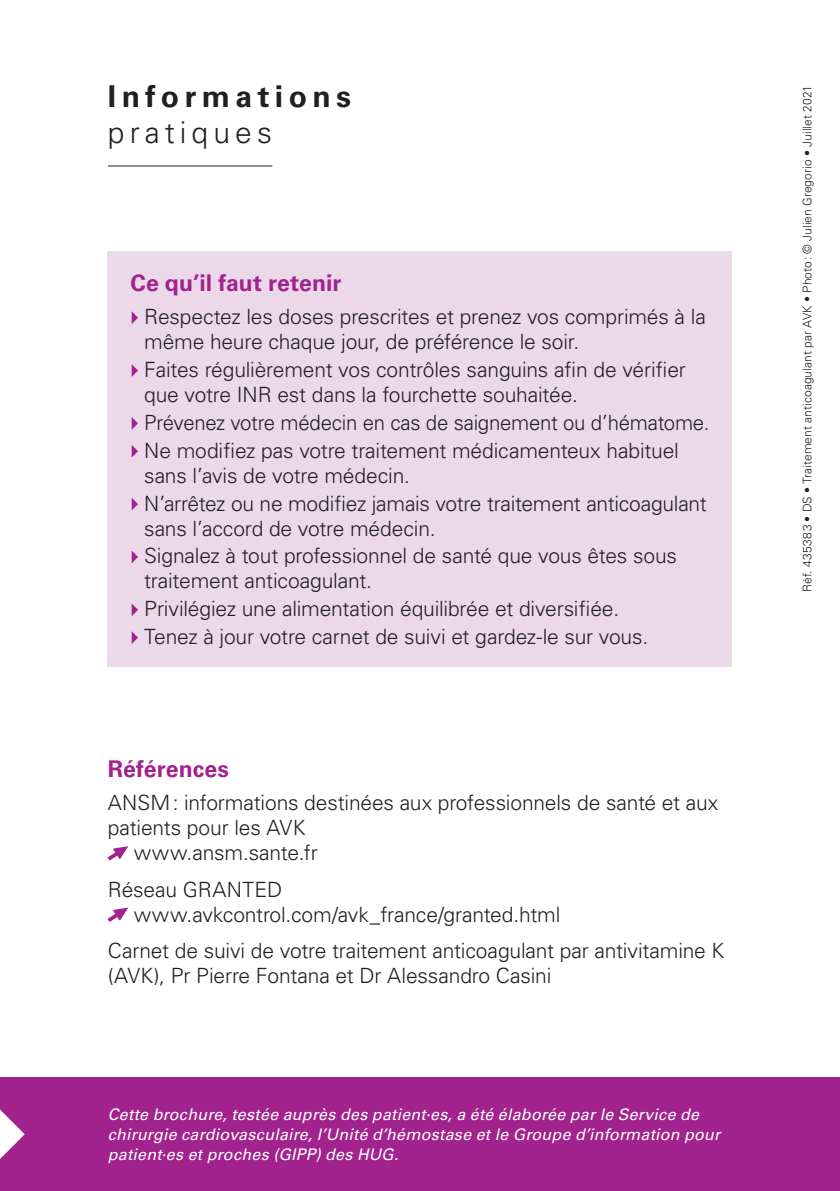
<style>
.page{position:relative;width:840px;height:1191px;background:#fff}
.page>*{position:absolute;margin:0;border:0;box-sizing:border-box;transform-origin:0 0}
.t1{font:700 30px "Univers LT Std";letter-spacing:.18em;color:#231f20}
.t2{font:300 30px "Univers LT Std";letter-spacing:.17em;color:#231f20}
.t3{font:700 23px "Univers LT Std";color:#a2238e}
.t4{font:300 21px/27.8px "Univers LT Std";letter-spacing:-.01em;color:#231f20}
.t5{font:italic 16px/20px "Univers LT Std";letter-spacing:.015em;color:#fff}
.t6{font:300 12px "Univers LT Std";letter-spacing:.01em;color:#231f20}
</style>
<div class="page">
<svg style="left:108px;top:846px;width:20px;height:14px"></svg>
<svg style="left:108px;top:907px;width:20px;height:14px"></svg>
<hr style="left:108px;top:165px;width:164px;height:1px;background:#231f20">
<div style="left:0;top:1077px;width:839px;height:114px;background:#a2238e"></div>
<svg style="left:0;top:1109px;width:25px;height:50px"></svg>
<div style="left:108px;top:251px;width:623px;height:416px;background:#ebd9ea"></div>
<svg style="left:132px;top:311px;width:6px;height:13px"></svg>
<svg style="left:132px;top:364px;width:6px;height:13px"></svg>
<svg style="left:132px;top:417px;width:6px;height:13px"></svg>
<svg style="left:132px;top:445px;width:6px;height:12px"></svg>
<svg style="left:132px;top:498px;width:6px;height:12px"></svg>
<svg style="left:132px;top:551px;width:6px;height:12px"></svg>
<svg style="left:132px;top:604px;width:6px;height:12px"></svg>
<svg style="left:132px;top:631px;width:6px;height:13px"></svg>
<h1 class="t1" style="left:108px;top:79px;width:245px">Informations</h1>
<h1 class="t2" style="left:108px;top:114px;width:166px">pratiques</h1>
<p class="t3" style="left:130px;top:269px;width:212px">Ce qu’il faut retenir</p>
<p class="t4" style="left:144px;top:304px;width:563px;line-height:25px">Respectez les doses prescrites et prenez vos comprimés à la même heure chaque jour, de préférence le soir.</p>
<p class="t4" style="left:144px;top:357px;width:543px;line-height:25px">Faites régulièrement vos contrôles sanguins afin de vérifier que votre INR est dans la fourchette souhaitée.</p>
<p class="t4" style="left:144px;top:408px;width:566px">Prévenez votre médecin en cas de saignement ou d’hématome.<br>Ne modifiez pas votre traitement médicamenteux habituel</p>
<p class="t4" style="left:144px;top:461px;width:564px">sans l’avis de votre médecin.<br>N’arrêtez ou ne modifiez jamais votre traitement anticoagulant</p>
<p class="t4" style="left:144px;top:514px;width:534px">sans l’accord de votre médecin.<br>Signalez à tout professionnel de santé que vous êtes sous</p>
<p class="t4" style="left:144px;top:567px;width:505px">traitement anticoagulant.<br>Privilégiez une alimentation équilibrée et diversifiée.<br>Tenez à jour votre carnet de suivi et gardez-le sur vous.</p>
<p class="t3" style="left:108px;top:755px;width:123px">Références</p>
<p class="t4" style="left:108px;top:789px;width:611px">ANSM: informations destinées aux professionnels de santé et aux</p>
<p class="t4" style="left:108px;top:814px;width:199px">patients pour les AVK</p>
<p class="t4" style="left:134px;top:839px;width:185px">www.ansm.sante.fr</p>
<p class="t4" style="left:134px;top:876px;width:428px;line-height:25px;text-indent:-26px">Réseau GRANTED www.avkcontrol.com/avk_france/granted.html</p>
<p class="t4" style="left:108px;top:938px;width:617px;line-height:25px">Carnet de suivi de votre traitement anticoagulant par antivitamine K (AVK), Pr Pierre Fontana et Dr Alessandro Casini</p>
<p class="t5" style="left:108px;top:1104px;width:613px">Cette brochure, testée auprès des patient·es, a été élaborée par le Service de chirurgie cardiovasculaire, l’Unité d’hémostase et le Groupe d’information pour patient·es et proches (GIPP) des HUG.</p>
<p class="t6" style="left:799px;top:592px;width:508px;rotate:-90deg">Réf. 435383 • DS • Traitement anticoagulant par AVK • Photo: © Julien Gregorio • Juillet 2021</p>
</div>
